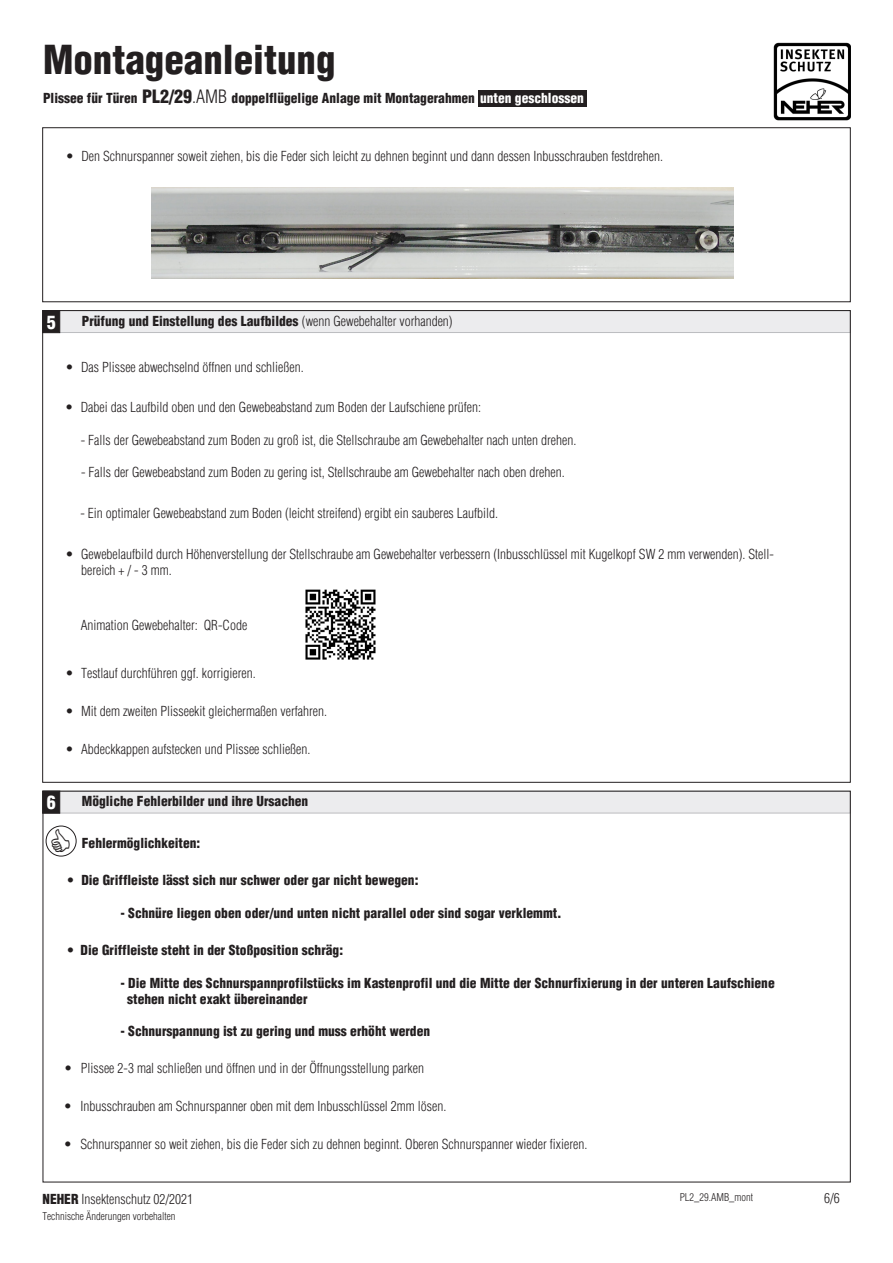
<style>
.page{position:relative;width:893px;height:1263px;background:#fff}
.page>*{position:absolute;margin:0;border:0;box-sizing:border-box;transform-origin:0 0}
.Überschriften{font:900 condensed 39px "Helvetica";color:#231f20}
.Überschriften-2{font:900 condensed 18px "Helvetica";color:#fff}
.Zubehör-Werkzeug{font:300 condensed 13.5px "Helvetica";color:#231f20}
.Zubehör-Werkzeug-2{font:900 condensed 13.5px "Helvetica";color:#231f20}
.Überschriften-3{font:900 condensed 13.5px "Helvetica";color:#231f20}
.Zubehör-Werkzeug-3{font:300 condensed 10.5px "Helvetica";color:#231f20}
.s1{font-size:18px}
.s2{font-weight:300;font-size:18px}
.s3{color:#fff}
.s4{font-weight:300}
.s5{font-weight:900}
</style>
<div class="page">
<div style="left:478px;top:90px;width:108px;height:17px;background:#231f20"></div>
<img style="left:774px;top:43px;width:76px;height:78px">
<div style="left:43px;top:310px;width:807px;height:23px;background:#ececee;border:1px solid #bcbdc0"></div>
<div style="left:43px;top:310px;width:17px;height:23px;background:#231f20;border:1px solid #231f20"></div>
<img style="left:305px;top:589px;width:71px;height:71px">
<div style="left:43px;top:791px;width:807px;height:22px;background:#ececee;border:1px solid #bcbdc0"></div>
<div style="left:43px;top:791px;width:17px;height:22px;background:#231f20;border:1px solid #231f20"></div>
<div style="left:46px;top:826px;width:31px;height:30px;border:1px solid #231f20;border-radius:50%"></div>
<img style="left:151px;top:187px;width:582px;height:92px">
<svg style="left:51px;top:829px;width:19px;height:23px"></svg>
<p class="Überschriften" style="left:43px;top:36px;width:294px">Montageanleitung</p>
<p class="Überschriften-3" style="left:43px;top:90px;width:542px">Plissee für Türen <span class="s1">PL2/29</span><span class="s2">.AMB</span> doppelflügelige Anlage mit Montagerahmen <span class="s3">unten geschlossen</span></p>
<p class="Zubehör-Werkzeug" style="left:66px;top:149px;width:10px">•</p>
<p class="Zubehör-Werkzeug" style="left:81px;top:149px;width:583px">Den Schnurspanner soweit ziehen, bis die Feder sich leicht zu dehnen beginnt und dann dessen Inbusschrauben festdrehen.</p>
<p class="Überschriften-2" style="left:47px;top:311px;width:10px">5</p>
<p class="Überschriften-3" style="left:82px;top:312px;width:372px">Prüfung und Einstellung des Laufbildes <span class="s4">(wenn Gewebehalter vorhanden)</span></p>
<p class="Zubehör-Werkzeug" style="left:66px;top:359px;width:10px">•</p>
<p class="Zubehör-Werkzeug" style="left:81px;top:359px;width:224px">Das Plissee abwechselnd öffnen und schließen.</p>
<p class="Zubehör-Werkzeug" style="left:65px;top:399px;width:10px">•</p>
<p class="Zubehör-Werkzeug" style="left:81px;top:399px;width:402px">Dabei das Laufbild oben und den Gewebeabstand zum Boden der Laufschiene prüfen:</p>
<p class="Zubehör-Werkzeug" style="left:81px;top:432px;width:497px">- Falls der Gewebeabstand zum Boden zu groß ist, die Stellschraube am Gewebehalter nach unten drehen.</p>
<p class="Zubehör-Werkzeug" style="left:81px;top:464px;width:485px">- Falls der Gewebeabstand zum Boden zu gering ist, Stellschraube am Gewebehalter nach oben drehen.</p>
<p class="Zubehör-Werkzeug" style="left:80px;top:505px;width:419px">- Ein optimaler Gewebeabstand zum Boden (leicht streifend) ergibt ein sauberes Laufbild.</p>
<p class="Zubehör-Werkzeug" style="left:81px;top:546px;width:694px">Gewebelaufbild durch Höhenverstellung der Stellschraube am Gewebehalter verbessern (Inbusschlüssel mit Kugelkopf SW 2 mm verwenden). Stell-</p>
<p class="Zubehör-Werkzeug" style="left:81px;top:562px;width:92px">bereich + / - 3 mm.</p>
<p class="Zubehör-Werkzeug" style="left:66px;top:546px;width:10px">•</p>
<p class="Zubehör-Werkzeug" style="left:81px;top:617px;width:168px">Animation Gewebehalter: QR-Code</p>
<p class="Zubehör-Werkzeug" style="left:66px;top:666px;width:10px">•</p>
<p class="Zubehör-Werkzeug" style="left:81px;top:666px;width:176px">Testlauf durchführen ggf. korrigieren.</p>
<p class="Zubehör-Werkzeug" style="left:66px;top:703px;width:10px">•</p>
<p class="Zubehör-Werkzeug" style="left:81px;top:703px;width:247px">Mit dem zweiten Plisseekit gleichermaßen verfahren.</p>
<p class="Zubehör-Werkzeug" style="left:66px;top:741px;width:10px">•</p>
<p class="Zubehör-Werkzeug" style="left:81px;top:741px;width:231px">Abdeckkappen aufstecken und Plissee schließen.</p>
<p class="Überschriften-2" style="left:47px;top:791px;width:10px">6</p>
<p class="Überschriften-3" style="left:82px;top:793px;width:228px">Mögliche Fehlerbilder und ihre Ursachen</p>
<p class="Zubehör-Werkzeug-2" style="left:82px;top:835px;width:120px">Fehlermöglichkeiten:</p>
<p class="Zubehör-Werkzeug-2" style="left:66px;top:872px;width:354px"><span class="s4">•</span> Die Griffleiste lässt sich nur schwer oder gar nicht bewegen:</p>
<p class="Zubehör-Werkzeug-2" style="left:120px;top:904px;width:443px">- Schnüre liegen oben oder/und unten nicht parallel oder sind sogar verklemmt.</p>
<p class="Zubehör-Werkzeug-2" style="left:66px;top:942px;width:278px"><span class="s4">•</span> Die Griffleiste steht in der Stoßposition schräg:</p>
<p class="Zubehör-Werkzeug-2" style="left:120px;top:974px;width:656px">- Die Mitte des Schnurspannprofilstücks im Kastenprofil und die Mitte der Schnurfixierung in der unteren Laufschiene</p>
<p class="Zubehör-Werkzeug-2" style="left:127px;top:990px;width:182px">stehen nicht exakt übereinander</p>
<p class="Zubehör-Werkzeug-2" style="left:120px;top:1023px;width:311px">- Schnurspannung ist zu gering und muss erhöht werden</p>
<p class="Zubehör-Werkzeug" style="left:64px;top:1060px;width:10px">•</p>
<p class="Zubehör-Werkzeug" style="left:81px;top:1060px;width:345px">Plissee 2-3 mal schließen und öffnen und in der Öffnungsstellung parken</p>
<p class="Zubehör-Werkzeug" style="left:64px;top:1098px;width:10px">•</p>
<p class="Zubehör-Werkzeug" style="left:81px;top:1098px;width:367px">Inbusschrauben am Schnurspanner oben mit dem Inbusschlüssel 2mm lösen.</p>
<p class="Zubehör-Werkzeug" style="left:64px;top:1136px;width:10px">•</p>
<p class="Zubehör-Werkzeug" style="left:81px;top:1136px;width:508px">Schnurspanner so weit ziehen, bis die Feder sich zu dehnen beginnt. Oberen Schnurspanner wieder fixieren.</p>
<p class="Zubehör-Werkzeug" style="left:43px;top:1191px;width:152px"><span class="s5">NEHER</span> Insektenschutz 02/2021</p>
<p class="Zubehör-Werkzeug-3" style="left:43px;top:1210px;width:134px">Technische Änderungen vorbehalten</p>
<p class="Zubehör-Werkzeug-3" style="left:680px;top:1190px;width:75px">PL2_29.AMB_mont</p>
<p class="Zubehör-Werkzeug" style="left:824px;top:1190px;width:17px">6/6</p>
</div>
